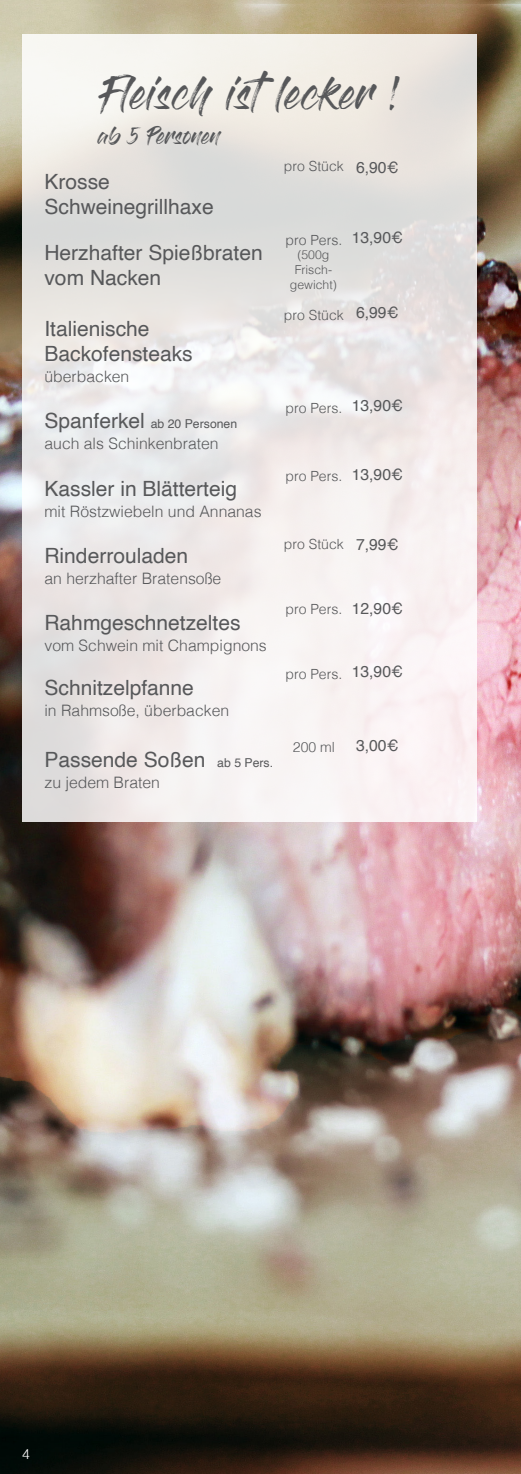
<style>
.page{position:relative;width:521px;height:1474px;background:#fff}
.page>*{position:absolute;margin:0;border:0;box-sizing:border-box;transform-origin:0 0}
.t1{font:33.25px "Gloss And Bloom";color:#57585a}
.Gericht{font:21px/25.2px "Helvetica";color:#57585a}
.t2{font:17.5px "Gloss And Bloom";color:#57585a}
.Gericht-2{font:300 15.75px "Helvetica";color:#57585a}
.Preis{font:15.75px "Helvetica";color:#57585a}
.pro_Stück{font:300 14px "Helvetica";color:#57585a}
.t3{font:300 14px "Helvetica";color:#fff}
.Gericht-3{font:12.25px "Helvetica";color:#57585a}
.pro_Stück-2{font:300 12.25px/14.7px "Helvetica";color:#57585a}
.s1{font-size:21px}
.s2{font-size:12.25px}
</style>
<div class="page">
<img style="left:0;top:0;width:521px;height:5px">
<img style="left:0;top:5px;width:521px;height:1468px">
<svg style="left:22px;top:34px;width:455px;height:787px"></svg>
<p class="t1" style="left:102px;top:78px;width:302px">Fleisch istlecker !</p>
<p class="t2" style="left:98px;top:128px;width:124px">ab 5 Personen</p>
<p class="Gericht" style="left:44px;top:169px;width:67px">Krosse</p>
<p class="Gericht" style="left:44px;top:195px;width:171px">Schweinegrillhaxe</p>
<p class="Gericht" style="left:44px;top:241px;width:220px">Herzhafter Spießbraten vom Nacken</p>
<p class="Gericht" style="left:44px;top:316px;width:107px">Italienische</p>
<p class="Gericht" style="left:44px;top:342px;width:150px">Backofensteaks</p>
<p class="Gericht-2" style="left:44px;top:363px;width:86px">überbacken</p>
<p class="Gericht-3" style="left:44px;top:414px;width:194px"><span class="s1">Spanferkel</span> ab 20 Personen</p>
<p class="Gericht-2" style="left:44px;top:430px;width:176px">auch als Schinkenbraten</p>
<p class="Gericht" style="left:44px;top:476px;width:194px">Kassler in Blätterteig</p>
<p class="Gericht-2" style="left:44px;top:497px;width:219px">mit Röstzwiebeln und Annanas</p>
<p class="Gericht" style="left:44px;top:543px;width:145px">Rinderrouladen</p>
<p class="Gericht-2" style="left:44px;top:564px;width:178px">an herzhafter Bratensoße</p>
<p class="Gericht" style="left:44px;top:610px;width:198px">Rahmgeschnetzeltes</p>
<p class="Gericht-2" style="left:44px;top:632px;width:224px">vom Schwein mit Champignons</p>
<p class="Gericht" style="left:44px;top:675px;width:151px">Schnitzelpfanne</p>
<p class="Gericht-2" style="left:44px;top:697px;width:186px">in Rahmsoße, überbacken</p>
<p class="Gericht" style="left:44px;top:747px;width:230px">Passende Soßen <span class="s2">ab 5 Pers.</span></p>
<p class="Gericht-2" style="left:44px;top:768px;width:117px">zu jedem Braten</p>
<p class="pro_Stück" style="left:284px;top:154px;width:61px">pro Stück</p>
<p class="Preis" style="left:356px;top:155px;width:44px">6,90€</p>
<p class="Preis" style="left:352px;top:225px;width:53px">13,90€</p>
<p class="pro_Stück" style="left:285px;top:228px;width:58px">pro Pers.</p>
<p class="pro_Stück-2" style="left:295px;top:247px;width:39px">(500g<br>Frisch-</p>
<p class="pro_Stück-2" style="left:290px;top:276px;width:48px">gewicht)</p>
<p class="Preis" style="left:356px;top:301px;width:44px">6,99€</p>
<p class="pro_Stück" style="left:284px;top:303px;width:61px">pro Stück</p>
<p class="Preis" style="left:352px;top:393px;width:53px">13,90€</p>
<p class="pro_Stück" style="left:285px;top:396px;width:58px">pro Pers.</p>
<p class="Preis" style="left:352px;top:462px;width:53px">13,90€</p>
<p class="pro_Stück" style="left:285px;top:464px;width:58px">pro Pers.</p>
<p class="Preis" style="left:356px;top:532px;width:44px">7,99€</p>
<p class="pro_Stück" style="left:284px;top:532px;width:61px">pro Stück</p>
<p class="Preis" style="left:352px;top:596px;width:53px">12,90€</p>
<p class="pro_Stück" style="left:285px;top:597px;width:58px">pro Pers.</p>
<p class="Preis" style="left:352px;top:659px;width:53px">13,90€</p>
<p class="pro_Stück" style="left:285px;top:662px;width:58px">pro Pers.</p>
<p class="Preis" style="left:356px;top:733px;width:44px">3,00€</p>
<p class="pro_Stück" style="left:293px;top:735px;width:44px">200 ml</p>
<p class="t3" style="left:22px;top:1442px;width:9px">4</p>
</div>
